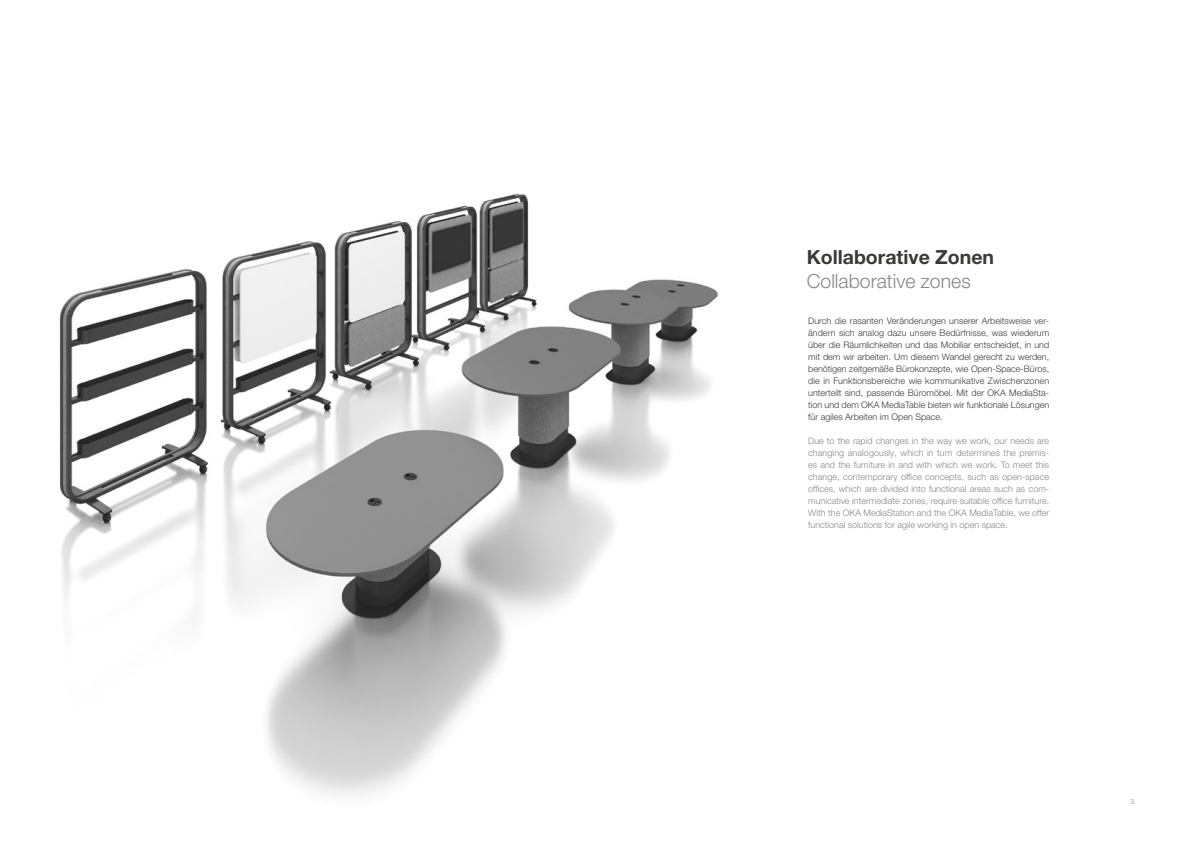
<style>
.page{position:relative;width:1191px;height:842px;background:#fff}
.page>*{position:absolute;margin:0;border:0;box-sizing:border-box;transform-origin:0 0}
.t1{font:700 19.5px "Helvetica Neue LT Pro";color:#3a3a39}
.t2{font:300 19.5px "Helvetica Neue LT Pro";color:#868786}
.t3{font:300 9px/12px "Helvetica Neue LT Pro";color:#3a3a39;text-align:justify}
.t4{font:300 9px/12px "Helvetica Neue LT Pro";color:#868786;text-align:justify}
.t5{font:300 7px "Helvetica Neue LT Pro";color:#868786}
</style>
<div class="page">
<img style="left:60px;top:193px;width:658px;height:602px">
<h1 class="t1" style="left:806px;top:245px;width:189px">Kollaborative Zonen</h1>
<h1 class="t2" style="left:806px;top:269px;width:165px">Collaborative zones</h1>
<p class="t3" style="left:808px;top:315px;width:243px">Durch die rasanten Veränderungen unserer Arbeitsweise ver&shy;ändern sich analog dazu unsere Bedürfnisse, was wiederum über die Räumlichkeiten und das Mobiliar entscheidet, in und mit dem wir arbeiten. Um diesem Wandel gerecht zu werden, benötigen zeitgemäße Bürokonzepte, wie Open-Space-Büros, die in Funktionsbereiche wie kommunikative Zwischenzonen unterteilt sind, passende Büromöbel. Mit der OKA MediaSta&shy;tion und dem OKA MediaTable bieten wir funktionale Lösungen für agiles Arbeiten im Open Space.</p>
<p class="t4" style="left:808px;top:435px;width:243px">Due to the rapid changes in the way we work, our needs are changing analogously, which in turn determines the premis&shy;es and the furniture in and with which we work. To meet this change, contemporary office concepts, such as open-space offices, which are divided into functional areas such as com&shy;municative intermediate zones, require suitable office furniture.<br>With the OKA MediaStation and the OKA MediaTable, we offer functional solutions for agile working in open space.</p>
<p class="t5" style="left:1130px;top:797px;width:5px">3</p>
</div>
